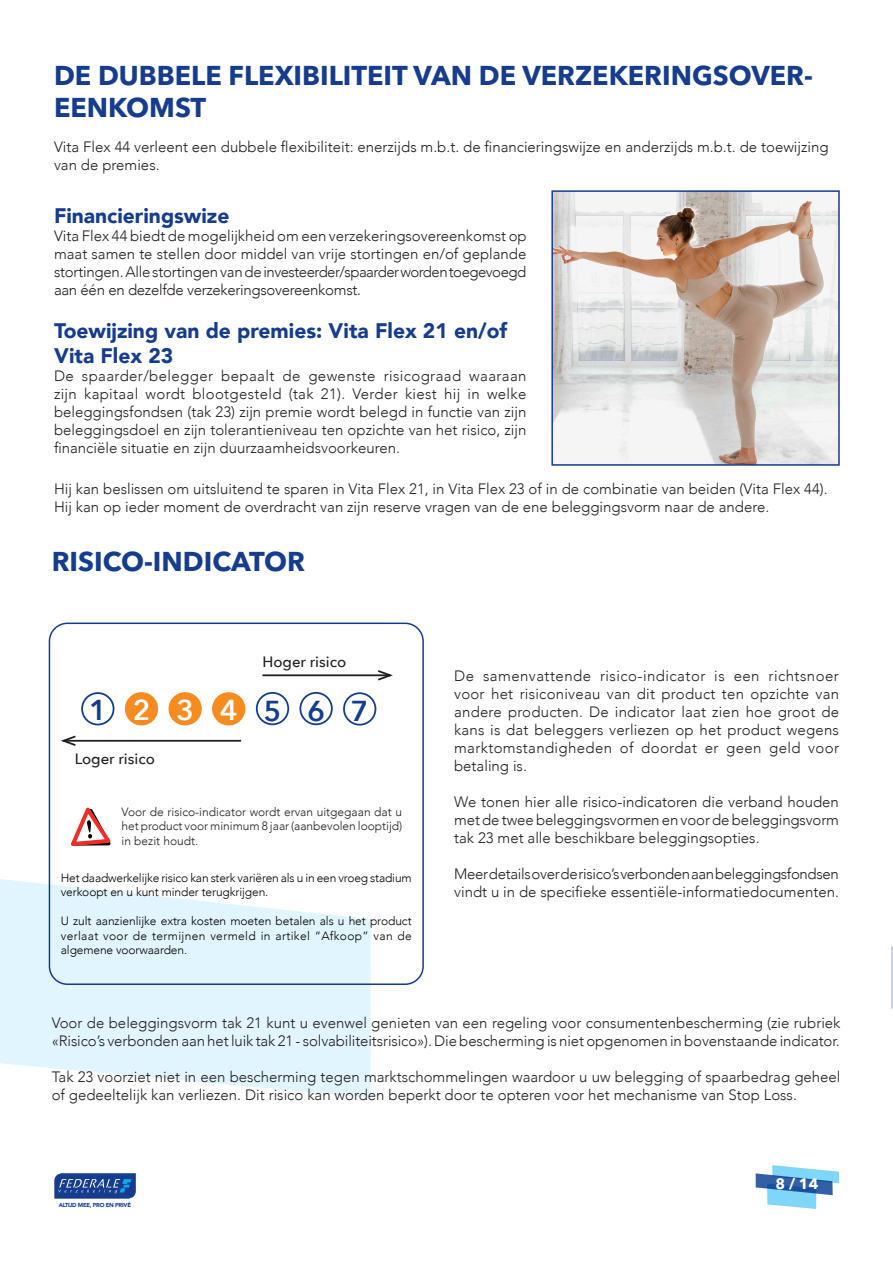
<style>
.page{position:relative;width:893px;height:1263px;background:#fff}
.page>*{position:absolute;margin:0;border:0;box-sizing:border-box;transform-origin:0 0}
.t1{font:600 28.8px "Avenir Next";color:#153c8d}
.t2{font:600 28.8px "Avenir Next";color:#fff}
.Header_2{font:700 27px/32.4px "Avenir Next Cyr";color:#153c8d}
.Sous_titre{font:900 21px/25.2px "Avenir";color:#153c8d}
.t3{font:300 15px/18px "Avenir";color:#231f20;text-align:justify}
.t4{font:300 15px/18px "Avenir";letter-spacing:-.025em;color:#231f20}
.t5{font:500 15px "Avenir Next";color:#231f20}
.t6{font:700 15px "Avenir Next Cyr";color:#fff}
.Paragraphe_-9{font:300 12px/14.4px "Avenir";letter-spacing:-.01em;color:#000}
.t7{font:300 12px/14.4px "Avenir";letter-spacing:-.005em;color:#231f20;text-align:justify}
.t8{font:900 5.7px "Avenir";letter-spacing:-.04em;color:#153c8d}
</style>
<div class="page">
<svg style="left:54px;top:1173px;width:82px;height:26px;background:#2f569d"></svg>
<svg style="left:0;top:872px;width:371px;height:226px;fill:#e0f5fd"></svg>
<img style="left:554px;top:193px;width:283px;height:270px">
<div style="left:551px;top:190px;width:289px;height:276px;border:2px solid #153c8d"></div>
<svg style="left:756px;top:1165px;width:83px;height:44px"></svg>
<div style="left:49px;top:622px;width:375px;height:363px;border:2px solid #153c8d;border-radius:18px"></div>
<svg style="left:71px;top:808px;width:40px;height:38px"></svg>
<hr style="left:262px;top:674px;width:128px;height:2px;background:#231f20">
<svg style="left:376px;top:670px;width:17px;height:11px"></svg>
<hr style="left:63px;top:740px;width:178px;height:2px;background:#231f20">
<svg style="left:61px;top:735px;width:17px;height:11px"></svg>
<div style="left:81px;top:692px;width:33px;height:33px;border:2px solid #153c8d;border-radius:50%"></div>
<div style="left:126px;top:693px;width:31px;height:31px;background:#f68b1f;border-radius:50%"></div>
<div style="left:125px;top:692px;width:33px;height:33px;border:2px solid #f68b1f;border-radius:50%"></div>
<div style="left:169px;top:693px;width:32px;height:31px;background:#f68b1f;border-radius:50%"></div>
<div style="left:169px;top:692px;width:33px;height:33px;border:2px solid #f68b1f;border-radius:50%"></div>
<div style="left:213px;top:693px;width:31px;height:31px;background:#f68b1f;border-radius:50%"></div>
<div style="left:212px;top:692px;width:33px;height:33px;border:2px solid #f68b1f;border-radius:50%"></div>
<div style="left:256px;top:692px;width:33px;height:33px;border:2px solid #153c8d;border-radius:50%"></div>
<div style="left:299px;top:692px;width:34px;height:33px;border:2px solid #153c8d;border-radius:50%"></div>
<div style="left:343px;top:692px;width:33px;height:33px;border:2px solid #153c8d;border-radius:50%"></div>
<p class="Header_2" style="left:54px;top:59px;width:760px">DE DUBBELE FLEXIBILITEIT VAN DE VERZEKERINGSOVER-<br>EENKOMST</p>
<p class="t3" style="left:54px;top:138px;width:776px">Vita Flex 44 verleent een dubbele flexibiliteit: enerzijds m.b.t. de financieringswijze en anderzijds m.b.t. de toewijzing van de premies.</p>
<p class="Sous_titre" style="left:54px;top:202px;width:177px">Financieringswize</p>
<p class="t3" style="left:54px;top:227px;width:474px">Vita Flex 44 biedt de mogelijkheid om een verzekeringsovereenkomst op maat samen te stellen door middel van vrije stortingen en/of geplande stortingen. Alle stortingen van de investeerder/spaarder worden toegevoegd aan één en dezelfde verzekeringsovereenkomst.</p>
<p class="Sous_titre" style="left:54px;top:317px;width:455px">Toewijzing van de premies: Vita Flex 21 en/of<br>Vita Flex 23</p>
<p class="t3" style="left:54px;top:367px;width:474px">De spaarder/belegger bepaalt de gewenste risicograad waaraan zijn kapitaal wordt blootgesteld (tak 21). Verder kiest hij in welke beleggingsfondsen (tak 23) zijn premie wordt belegd in functie van zijn beleggingsdoel en zijn tolerantieniveau ten opzichte van het risico, zijn financiële situatie en zijn duurzaamheidsvoorkeuren.</p>
<p class="t3" style="left:54px;top:480px;width:775px">Hij kan beslissen om uitsluitend te sparen in Vita Flex 21, in Vita Flex 23 of in de combinatie van beiden (Vita Flex 44).</p>
<p class="t3" style="left:54px;top:498px;width:717px">Hij kan op ieder moment de overdracht van zijn reserve vragen van de ene beleggingsvorm naar de andere.</p>
<p class="Header_2" style="left:52px;top:546px;width:255px">RISICO-INDICATOR</p>
<p class="t5" style="left:262px;top:649px;width:85px">Hoger risico</p>
<p class="t1" style="left:89px;top:685px;width:19px">1</p>
<p class="t2" style="left:133px;top:685px;width:19px">2</p>
<p class="t2" style="left:176px;top:685px;width:19px">3</p>
<p class="t2" style="left:220px;top:685px;width:19px">4</p>
<p class="t1" style="left:264px;top:686px;width:19px">5</p>
<p class="t1" style="left:307px;top:686px;width:19px">6</p>
<p class="t1" style="left:351px;top:686px;width:19px">7</p>
<p class="t5" style="left:75px;top:746px;width:82px">Loger risico</p>
<p class="t7" style="left:122px;top:804px;width:282px">Voor de risico-indicator wordt ervan uitgegaan dat u het product voor minimum 8 jaar (aanbevolen looptijd) in bezit houdt.</p>
<p class="Paragraphe_-9" style="left:61px;top:871px;width:352px">Het daadwerkelijke risico kan sterk variëren als u in een vroeg stadium verkoopt en u kunt minder terugkrijgen.</p>
<p class="Paragraphe_-9" style="left:61px;top:914px;width:353px;text-align:justify">U zult aanzienlijke extra kosten moeten betalen als u het product verlaat voor de termijnen vermeld in artikel “Afkoop” van de algemene voorwaarden.</p>
<p class="t3" style="left:454px;top:666px;width:387px">De samenvattende risico-indicator is een richtsnoer voor het risiconiveau van dit product ten opzichte van andere producten. De indicator laat zien hoe groot de kans is dat beleggers verliezen op het product wegens marktomstandigheden of doordat er geen geld voor betaling is.</p>
<p class="t3" style="left:454px;top:792px;width:386px">We tonen hier alle risico-indicatoren die verband houden met de twee beleggingsvormen en voor de beleggingsvorm tak 23 met alle beschikbare beleggingsopties.</p>
<p class="t4" style="left:454px;top:864px;width:386px">Meer details over de risico’s verbonden aan beleggingsfondsen vindt u in de specifieke essentiële-informatiedocumenten.</p>
<p class="t3" style="left:52px;top:1014px;width:790px">Voor de beleggingsvorm tak 21 kunt u evenwel genieten van een regeling voor consumentenbescherming (zie rubriek «Risico’s verbonden aan het luik tak 21 - solvabiliteitsrisico»). Die bescherming is niet opgenomen in bovenstaande indicator.</p>
<p class="t3" style="left:52px;top:1068px;width:790px">Tak 23 voorziet niet in een bescherming tegen marktschommelingen waardoor u uw belegging of spaarbedrag geheel of gedeeltelijk kan verliezen. Dit risico kan worden beperkt door te opteren voor het mechanisme van Stop Loss.</p>
<p class="t8" style="left:59px;top:1200px;width:74px">ALTIJD MEE, PRO EN PRIVÉ</p>
<p class="t6" style="left:775px;top:1175px;width:44px">8 / 14</p>
</div>
